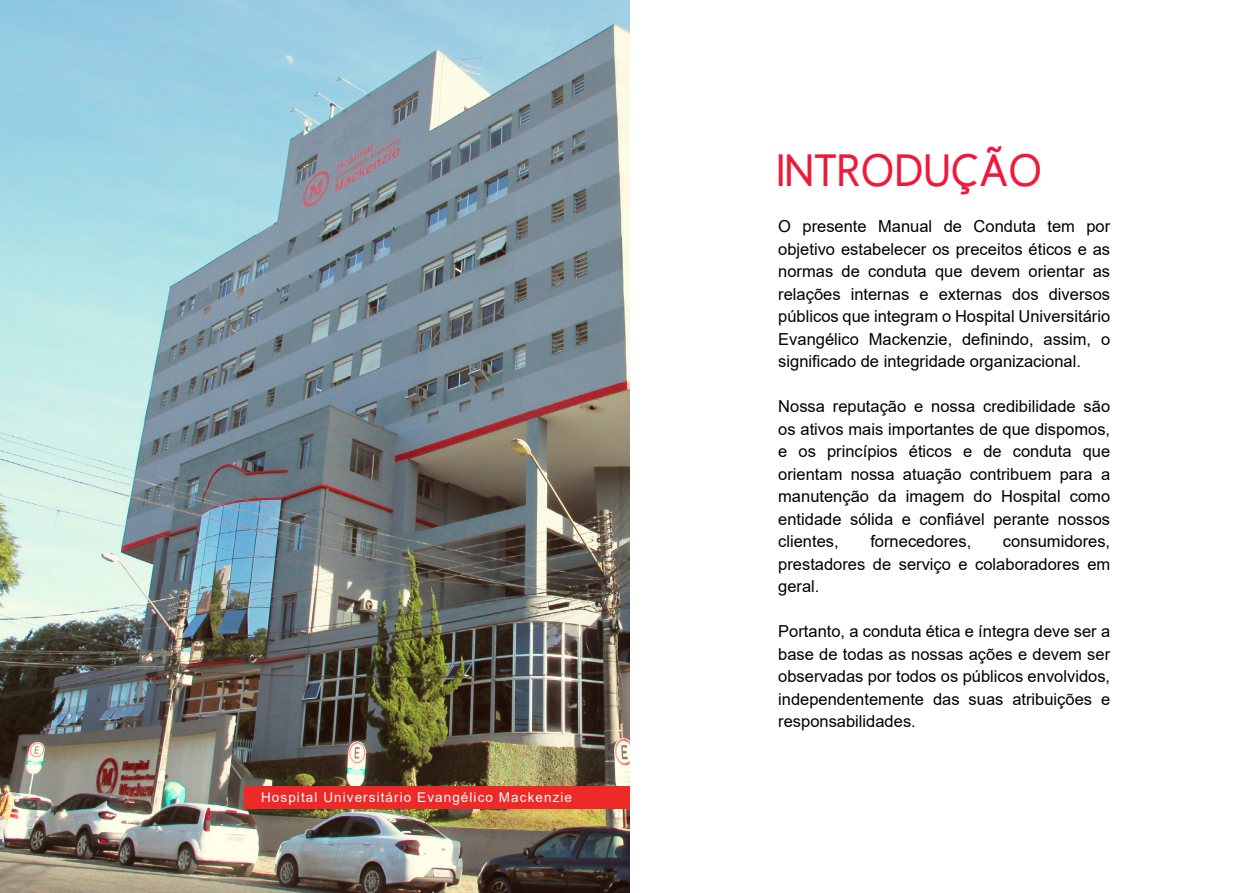
<style>
.page{position:relative;width:1259px;height:893px;background:#fff}
.page>*{position:absolute;margin:0;border:0;box-sizing:border-box;transform-origin:0 0}
.t1{font:700 45px "Homizio";letter-spacing:.05em;color:#ed1a3b}
.t2{font:16.5px/22.5px "Arial";color:#000;text-align:justify}
.t3{font:13.5px "Arial";letter-spacing:.08em;color:#fff}
</style>
<div class="page">
<img style="left:0;top:0;width:629px;height:893px">
<div style="left:244px;top:787px;width:385px;height:22px;background:#ee2a29"></div>
<p class="t3" style="left:261px;top:788px;width:312px">Hospital Universitário Evangélico Mackenzie</p>
<h1 class="t1" style="left:778px;top:145px;width:265px">INTRODUÇÃO</h1>
<p class="t2" style="left:778px;top:215px;width:333px">O presente Manual de Conduta tem por objetivo estabelecer os preceitos éticos e as normas de conduta que devem orientar as relações internas e externas dos diversos públicos que integram o Hospital Universitário Evangélico Mackenzie, definindo, assim, o significado de integridade organizacional.</p>
<p class="t2" style="left:778px;top:395px;width:333px">Nossa reputação e nossa credibilidade são os ativos mais importantes de que dispomos, e os princípios éticos e de conduta que orientam nossa atuação contribuem para a manutenção da imagem do Hospital como entidade sólida e confiável perante nossos clientes,</p>
<p class="t2" style="left:870px;top:530px;width:102px">fornecedores,</p>
<p class="t2" style="left:778px;top:530px;width:333px;text-indent:225px">consumidores, prestadores de serviço e colaboradores em geral.</p>
<p class="t2" style="left:778px;top:620px;width:333px">Portanto, a conduta ética e íntegra deve ser a base de todas as nossas ações e devem ser observadas por todos os públicos envolvidos, independentemente das suas atribuições e responsabilidades.</p>
</div>
